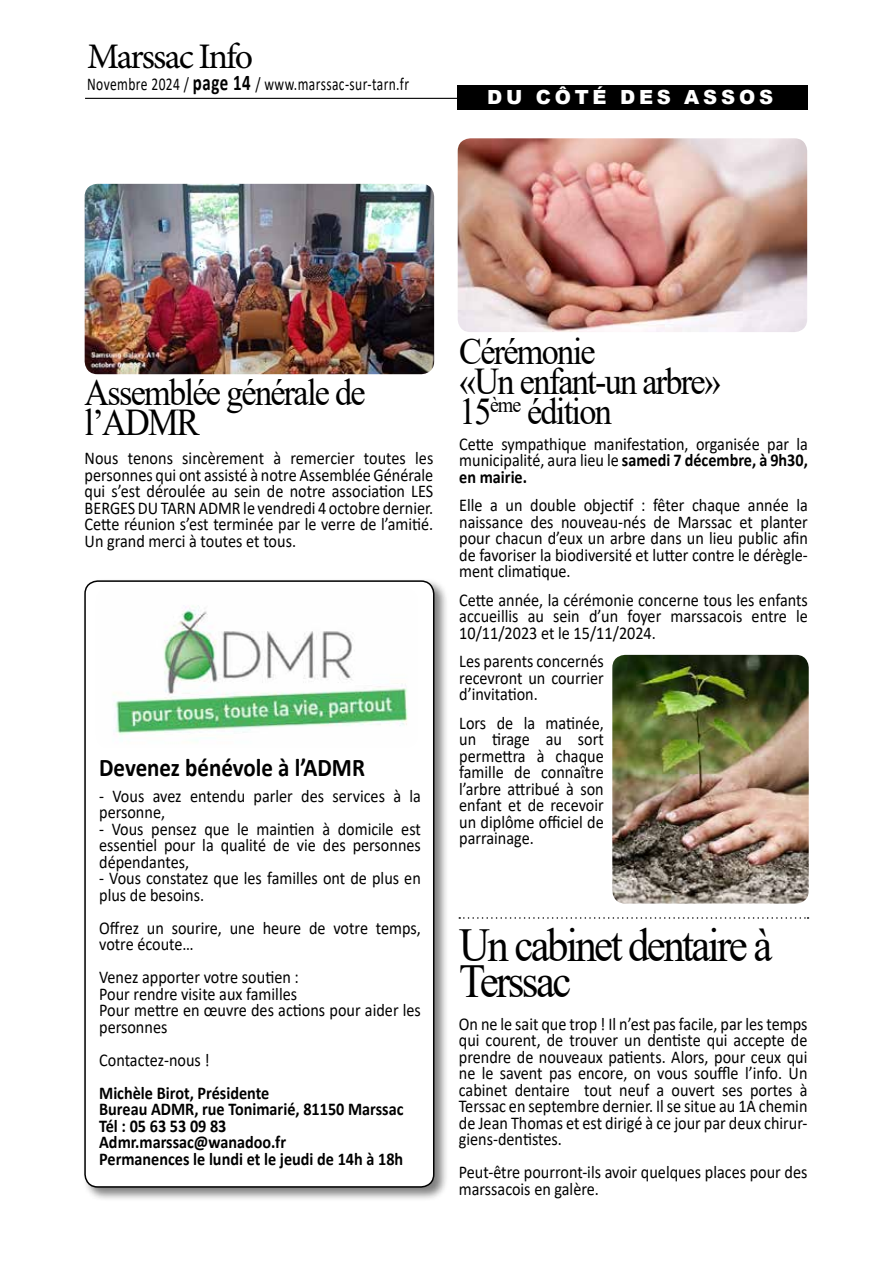
<style>
.page{position:relative;width:893px;height:1263px;background:#fff}
.page>*{position:absolute;margin:0;border:0;box-sizing:border-box;transform-origin:0 0}
.t1{font:47.25px/36px "Times New Roman";letter-spacing:-.06em;color:#000;scale:.9 1}
.t2{font:37.8px/30px "Times New Roman";letter-spacing:-.05em;color:#000;scale:.9 1}
.t3{font:36px "Minion Pro";letter-spacing:-.055em;color:#000}
.t4{font:700 25.5px "Calibri";color:#000;scale:.9 1}
.t5{font:900 19.5px "Arial";letter-spacing:.195em;color:#fff}
.t6{font:18px/16.5px "Calibri";color:#000;text-align:justify;scale:.9 1}
.t7{font:700 18px/16.5px "Calibri";color:#000;scale:.9 1}
.t8{font:18px "Calibri";letter-spacing:.03em;color:#000;scale:.75 1}
.s1{font-weight:700;font-size:22.5px}
.s2{font-weight:700}
</style>
<div class="page">
<hr style="left:85px;top:98px;width:723px;height:1px;background:#000">
<div style="left:458px;top:86px;width:350px;height:24px;background:#000"></div>
<img style="left:85px;top:184px;width:349px;height:190px">
<div style="left:82px;top:578px;width:367px;height:624px;background:#000;opacity:.5"></div>
<div style="left:85px;top:581px;width:349px;height:606px;background:#fff;border-radius:13px"></div>
<div style="left:84px;top:580px;width:350px;height:608px;border:2px solid #000;border-radius:13px"></div>
<img style="left:113px;top:605px;width:295px;height:136px">
<img style="left:612px;top:655px;width:197px;height:248px">
<img style="left:458px;top:138px;width:349px;height:194px">
<svg style="left:459px;top:917px;width:349px;height:2px"></svg>
<h3 class="t3" style="left:87px;top:33px;width:168px">Marssac Info</h3>
<p class="t8" style="left:87px;top:72px;width:431px">Novembre 2024 / <span class="s1">page 14</span> / www.marssac-sur-tarn.fr</p>
<p class="t5" style="left:487px;top:83px;width:18px">DU</p>
<p class="t5" style="left:536px;top:83px;width:239px">C ÔT É DE S ASSO S</p>
<h2 class="t2" style="left:85px;top:376px;width:314px">Assemblée générale de l’ADMR</h2>
<p class="t6" style="left:85px;top:449px;width:389px">Nous tenons sincèrement à remercier toutes les personnes qui ont assisté à notre Assemblée Générale qui s’est déroulée au sein de notre association LES BERGES DU TARN ADMR le vendredi 4 octobre dernier.<br>Cette réunion s’est terminée par le verre de l’amitié.<br>Un grand merci à toutes et tous.</p>
<h3 class="t4" style="left:99px;top:749px;width:297px">Devenez bénévole à l’ADMR</h3>
<p class="t6" style="left:99px;top:787px;width:359px">- Vous avez entendu parler des services à la personne,</p>
<p class="t6" style="left:99px;top:820px;width:359px">- Vous pensez que le maintien à domicile est essentiel pour la qualité de vie des personnes dépendantes,</p>
<p class="t6" style="left:99px;top:869px;width:359px">- Vous constatez que les familles ont de plus en plus de besoins.</p>
<p class="t6" style="left:99px;top:919px;width:359px">Offrez un sourire, une heure de votre temps, votre écoute…</p>
<p class="t6" style="left:99px;top:968px;width:359px;text-align:left">Venez apporter votre soutien :<br>Pour rendre visite aux familles<br>Pour mettre en œuvre des actions pour aider les personnes</p>
<p class="t6" style="left:99px;top:1051px;width:125px">Contactez-nous !</p>
<p class="t7" style="left:99px;top:1084px;width:340px">Michèle Birot, Présidente<br>Bureau ADMR, rue Tonimarié, 81150 Marssac<br>Tél : 05 63 53 09 83<br>Admr.marssac@wanadoo.fr<br>Permanences le lundi et le jeudi de 14h à 18h</p>
<h2 class="t2" style="left:459px;top:335px;width:293px">Cérémonie<br>«Un enfant-un arbre»<br>15<sup>ème</sup> édition</h2>
<p class="t6" style="left:459px;top:435px;width:389px">Cette sympathique manifestation, organisée par la municipalité, aura lieu le <span class="s2">samedi 7 décembre, à 9h30, en mairie.</span></p>
<p class="t6" style="left:459px;top:496px;width:389px">Elle a un double objectif : fêter chaque année la naissance des nouveau-nés de Marssac et planter pour chacun d’eux un arbre dans un lieu public afin de favoriser la biodiversité et lutter contre le dérègle&shy;ment climatique.</p>
<p class="t6" style="left:459px;top:591px;width:389px">Cette année, la cérémonie concerne tous les enfants accueillis au sein d’un foyer marssacois entre le 10/11/2023 et le 15/11/2024.</p>
<p class="t6" style="left:459px;top:652px;width:162px">Les parents concernés recevront un courrier d’invitation.</p>
<p class="t6" style="left:459px;top:714px;width:162px">Lors de la matinée, un tirage au sort permettra à chaque famille de connaître l’arbre attribué à son enfant et de recevoir un diplôme officiel de parrainage.</p>
<h1 class="t1" style="left:459px;top:926px;width:349px">Un cabinet dentaire à<br>Terssac</h1>
<p class="t6" style="left:459px;top:1015px;width:389px">On ne le sait que trop ! Il n’est pas facile, par les temps qui courent, de trouver un dentiste qui accepte de prendre de nouveaux patients. Alors, pour ceux qui ne le savent pas encore, on vous souffle l’info. Un cabinet dentaire tout neuf a ouvert ses portes à Terssac en septembre dernier. Il se situe au 1A chemin de Jean Thomas et est dirigé à ce jour par deux chirur&shy;giens-dentistes.</p>
<p class="t6" style="left:459px;top:1163px;width:389px">Peut-être pourront-ils avoir quelques places pour des marssacois en galère.</p>
</div>
